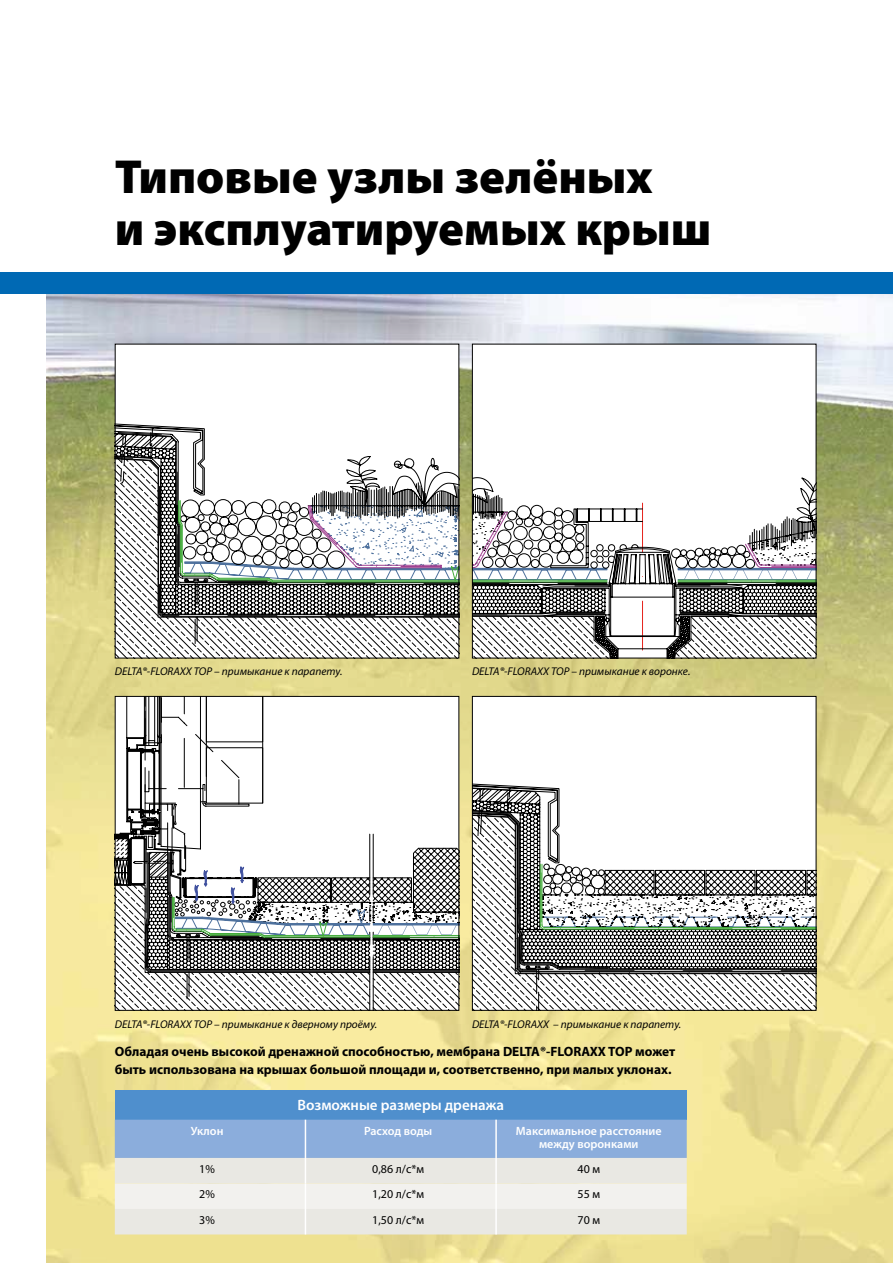
<style>
.page{position:relative;width:893px;height:1263px;background:#fff}
.page>*{position:absolute;margin:0;border:0;box-sizing:border-box;transform-origin:0 0}
.t1{font:900 48px/52.5px "Myriad Pro Doerken";color:#000}
.t2{font:600 15px "Myriad Pro Doerken";color:#fff}
.t3{font:700 13.5px/18px "Myriad Pro Doerken";color:#000}
.t4{font:600 12px/13.5px "Myriad Pro Doerken";color:#fff;text-align:center}
.t5{font:12px "Myriad Pro Doerken";color:#000}
.t6{font:italic 11.25px "Myriad Pro Doerken";color:#000}
</style>
<div class="page">
<img style="left:47px;top:293px;width:846px;height:970px">
<svg style="left:117px;top:346px;width:340px;height:78px"></svg>
<svg style="left:117px;top:649px;width:340px;height:7px"></svg>
<svg style="left:117px;top:427px;width:340px;height:222px"></svg>
<svg style="left:117px;top:696px;width:343px;height:315px"></svg>
<div style="left:115px;top:696px;width:344px;height:315px;border:1px solid #000"></div>
<svg style="left:474px;top:346px;width:340px;height:113px"></svg>
<svg style="left:474px;top:459px;width:340px;height:4px"></svg>
<svg style="left:474px;top:463px;width:340px;height:40px"></svg>
<svg style="left:474px;top:503px;width:343px;height:155px"></svg>
<div style="left:472px;top:344px;width:344px;height:314px;border:1px solid #000"></div>
<svg style="left:474px;top:698px;width:340px;height:86px"></svg>
<svg style="left:864px;top:917px;width:29px;height:11px"></svg>
<svg style="left:474px;top:787px;width:340px;height:222px"></svg>
<div style="left:472px;top:696px;width:344px;height:315px;border:1px solid #000"></div>
<div style="left:0;top:272px;width:893px;height:21px;background:#0069b4"></div>
<div style="left:115px;top:1090px;width:572px;height:30px;background:#4f8fcd"></div>
<svg style="left:115px;top:1120px;width:572px;height:114px;background:#cbd6e3"></svg>
<hr style="left:495px;top:1209px;width:2px;height:25px;background:#fff">
<h1 class="t1" style="left:115px;top:149px;width:598px">Типовые узлы зелёных<br>и эксплуатируемых крыш</h1>
<p class="t6" style="left:115px;top:664px;width:229px">DELTA®-FLORAXX TOP – примыкание к парапету.</p>
<p class="t6" style="left:472px;top:664px;width:220px">DELTA®-FLORAXX TOP – примыкание к воронке.</p>
<p class="t6" style="left:115px;top:1017px;width:264px">DELTA®-FLORAXX TOP – примыкание к дверному проёму.</p>
<p class="t6" style="left:472px;top:1017px;width:211px">DELTA®-FLORAXX – примыкание к парапету.</p>
<p class="t3" style="left:115px;top:1042px;width:562px">Обладая очень высокой дренажной способностью, мембрана DELTA®-FLORAXX TOP может быть использована на крышах большой площади и, соответственно, при малых уклонах.</p>
<h2 class="t2" style="left:297px;top:1095px;width:208px">Возможные размеры дренажа</h2>
<p class="t4" style="left:191px;top:1123px;width:34px">Уклон</p>
<p class="t4" style="left:364px;top:1123px;width:70px">Расход воды</p>
<p class="t4" style="left:516px;top:1123px;width:147px">Максимальное расстояние между воронками</p>
<p class="t5" style="left:199px;top:1161px;width:17px">1%</p>
<p class="t5" style="left:372px;top:1161px;width:53px">0,86 л/с*м</p>
<p class="t5" style="left:577px;top:1161px;width:24px">40 м</p>
<p class="t5" style="left:199px;top:1187px;width:17px">2%</p>
<p class="t5" style="left:372px;top:1187px;width:53px">1,20 л/с*м</p>
<p class="t5" style="left:577px;top:1187px;width:24px">55 м</p>
<p class="t5" style="left:199px;top:1212px;width:17px">3%</p>
<p class="t5" style="left:372px;top:1212px;width:53px">1,50 л/с*м</p>
<p class="t5" style="left:577px;top:1212px;width:24px">70 м</p>
</div>
